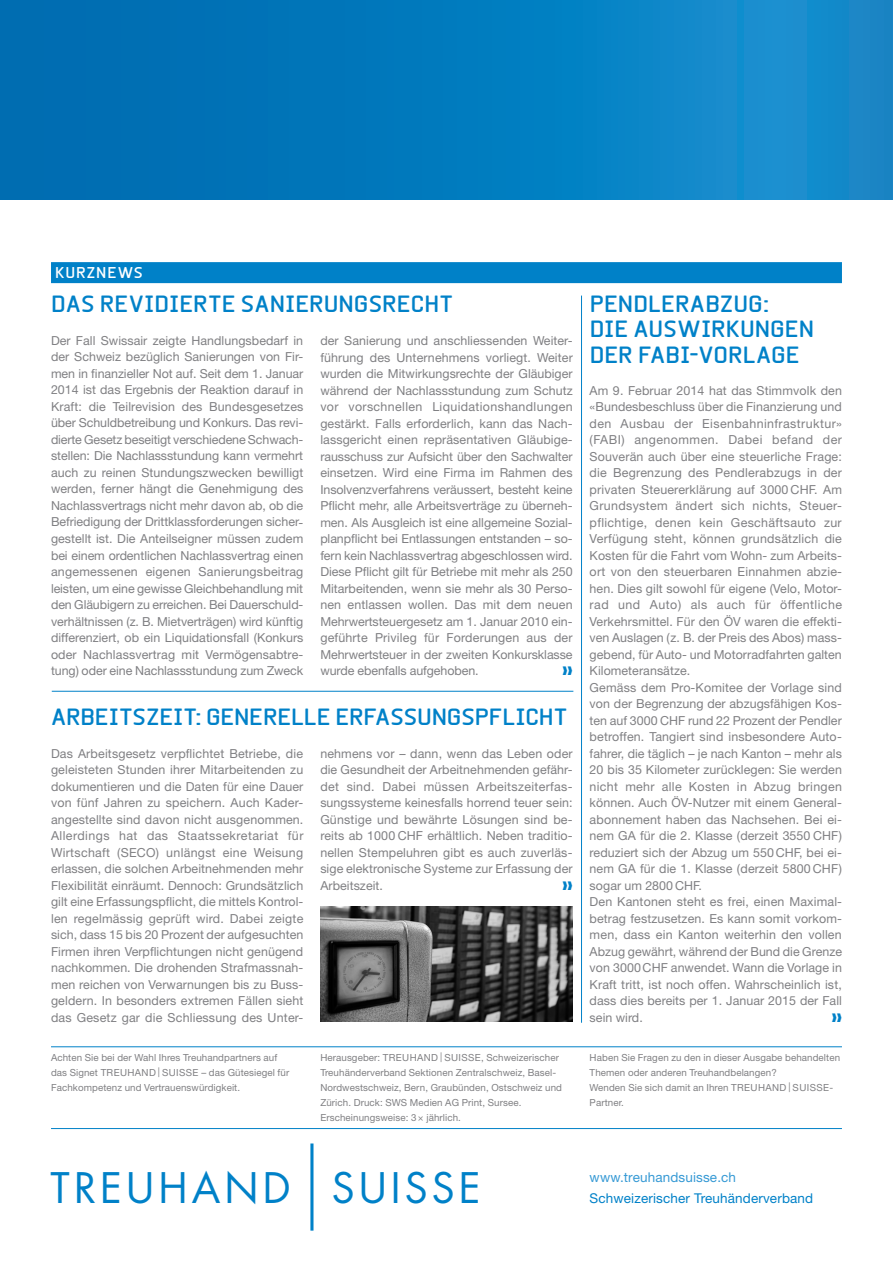
<style>
.page{position:relative;width:893px;height:1263px;background:#fff}
.page>*{position:absolute;margin:0;border:0;box-sizing:border-box;transform-origin:0 0}
.t1{font:40.95px "Futura";letter-spacing:.1em;color:#0081c8}
.t2{font:700 22.5px/25.5px "Beta Sans";color:#0081c8}
.t3{font:700 15px "Beta Sans";letter-spacing:.06em;color:#fff}
.t4{font:13.5px "Helvetica Neue LT Std";letter-spacing:.01em;color:#0081c8}
.t5{font:13.5px "Helvetica Neue LT Std";letter-spacing:.01em;color:#379ad5}
.t6{font:12.45px/16.5px "Helvetica Neue LT Std";letter-spacing:.005em;color:#808083;text-align:justify}
.t7{font:9.75px/15px "Helvetica Neue LT Std";letter-spacing:.01em;color:#808083}
</style>
<div class="page">
<div style="left:0;top:0;width:893px;height:200px;background:linear-gradient(to right,#0069af,#158fcf)"></div>
<hr style="left:892px;top:0;width:1px;height:200px;background:#1b84c4">
<hr style="left:310px;top:1143px;width:3px;height:87px;background:#0081c8">
<hr style="left:51px;top:1128px;width:791px;height:1px;background:#0081c8">
<hr style="left:51px;top:1046px;width:791px;height:1px;background:#0081c8">
<div style="left:51px;top:262px;width:791px;height:21px;background:#0081c8"></div>
<hr style="left:581px;top:296px;width:1px;height:727px;background:#0081c8">
<hr style="left:52px;top:691px;width:521px;height:1px;background:#0081c8">
<img style="left:320px;top:906px;width:253px;height:116px">
<p class="t3" style="left:55px;top:264px;width:89px">KURZNEWS</p>
<h2 class="t2" style="left:51px;top:291px;width:404px">DAS REVIDIERTE SANIERUNGSRECHT</h2>
<p class="t6" style="left:51px;top:332px;width:254px">Der Fall Swissair zeigte Handlungsbedarf in der Schweiz bezüglich Sanierungen von Fir&shy;men in finanzieller Not auf. Seit dem 1. Januar 2014 ist das Ergebnis der Reaktion darauf in Kraft: die Teilrevision des Bundesgesetzes über Schuldbetreibung und Konkurs. Das revi&shy;dierte Gesetz beseitigt verschiedene Schwach&shy;stellen: Die Nachlassstundung kann vermehrt auch zu reinen Stundungszwecken bewilligt werden, ferner hängt die Genehmigung des Nachlassvertrags nicht mehr davon ab, ob die Befriedigung der Drittklassforderungen sicher&shy;gestellt ist. Die Anteilseigner müssen zudem bei einem ordentlichen Nachlassvertrag einen angemessenen eigenen Sanierungsbeitrag leisten, um eine gewisse Gleichbehandlung mit den Gläubigern zu erreichen. Bei Dauerschuld&shy;verhältnissen (z. B. Mietverträgen) wird künftig differenziert, ob ein Liquidationsfall (Konkurs oder Nachlassvertrag mit Vermögensabtre&shy;tung) oder eine Nachlassstundung zum Zweck</p>
<h2 class="t2" style="left:51px;top:704px;width:518px">ARBEITSZEIT: GENERELLE ERFASSUNGSPFLICHT</h2>
<p class="t6" style="left:320px;top:332px;width:254px">der Sanierung und anschliessenden Weiter&shy;führung des Unternehmens vorliegt. Weiter wurden die Mitwirkungsrechte der Gläubiger während der Nachlassstundung zum Schutz vor vorschnellen Liquidationshandlungen gestärkt. Falls erforderlich, kann das Nach&shy;lassgericht einen repräsentativen Gläubige&shy;rausschuss zur Aufsicht über den Sachwalter einsetzen. Wird eine Firma im Rahmen des Insolvenzverfahrens veräussert, besteht keine Pflicht mehr, alle Arbeitsverträge zu überneh&shy;men. Als Ausgleich ist eine allgemeine Sozial&shy;planpflicht bei Entlassungen entstanden – so&shy;fern kein Nachlassvertrag abgeschlossen wird.<br>Diese Pflicht gilt für Betriebe mit mehr als 250<br>Mitarbeitenden, wenn sie mehr als 30 Perso&shy;nen entlassen wollen. Das mit dem neuen Mehrwertsteuergesetz am 1. Januar 2010 ein&shy;geführte Privileg für Forderungen aus der Mehrwertsteuer in der zweiten Konkursklasse wurde ebenfalls aufgehoben.</p>
<p class="t6" style="left:51px;top:745px;width:254px">Das Arbeitsgesetz verpflichtet Betriebe, die geleisteten Stunden ihrer Mitarbeitenden zu dokumentieren und die Daten für eine Dauer von fünf Jahren zu speichern. Auch Kader&shy;angestellte sind davon nicht ausgenommen.<br>Allerdings hat das Staatssekretariat für Wirtschaft (SECO) unlängst eine Weisung erlassen, die solchen Arbeitnehmenden mehr Flexibilität einräumt. Dennoch: Grundsätzlich gilt eine Erfassungspflicht, die mittels Kontrol&shy;len regelmässig geprüft wird. Dabei zeigte sich, dass 15 bis 20 Prozent der aufgesuchten Firmen ihren Verpflichtungen nicht genügend nachkommen. Die drohenden Strafmassnah&shy;men reichen von Verwarnungen bis zu Buss&shy;geldern. In besonders extremen Fällen sieht das Gesetz gar die Schliessung des Unter-</p>
<p class="t7" style="left:51px;top:1050px;width:240px">Achten Sie bei der Wahl Ihres Treuhandpartners auf das Signet TREUHAND | SUISSE – das Gütesiegel für<br>Fachkompetenz und Vertrauenswürdigkeit.</p>
<p class="t6" style="left:320px;top:745px;width:254px">nehmens vor – dann, wenn das Leben oder die Gesundheit der Arbeitnehmenden gefähr&shy;det sind. Dabei müssen Arbeitszeiterfas&shy;sungssysteme keinesfalls horrend teuer sein:<br>Günstige und bewährte Lösungen sind be&shy;reits ab 1000 CHF erhältlich. Neben traditio&shy;nellen Stempeluhren gibt es auch zuverläs&shy;sige elektronische Systeme zur Erfassung der Arbeitszeit.</p>
<p class="t7" style="left:320px;top:1050px;width:243px">Herausgeber: TREUHAND | SUISSE, Schweizerischer Treuhänderverband Sektionen Zentralschweiz, Basel-Nordwestschweiz, Bern, Graubünden, Ostschweiz und Zürich. Druck: SWS Medien AG Print, Sursee.<br>Erscheinungsweise: 3× jährlich.</p>
<h2 class="t2" style="left:590px;top:291px;width:226px">PENDLERABZUG:<br>DIE AUSWIRKUNGEN<br>DER FABI-VORLAGE</h2>
<p class="t6" style="left:590px;top:382px;width:254px;text-align:left">Am 9. Februar 2014 hat das Stimmvolk den «Bundesbeschluss über die Finanzierung und den Ausbau der Eisenbahninfrastruktur» (FABI) angenommen. Dabei befand der Souverän auch über eine steuerliche Frage: die Begrenzung des Pendlerabzugs in der privaten Steuererklärung auf 3000 CHF. Am Grundsystem ändert sich nichts, Steuer&shy;pflichtige, denen kein Geschäftsauto zur Verfügung steht, können grundsätzlich die Kosten für die Fahrt vom Wohn- zum Arbeits&shy;ort von den steuerbaren Einnahmen abzie&shy;hen. Dies gilt sowohl für eigene (Velo, Motor&shy;rad und Auto) als auch für öffentliche Verkehrsmittel. Für den ÖV waren die effekti&shy;ven Auslagen (z. B. der Preis des Abos) mass&shy;gebend, für Auto- und Motorradfahrten galten Kilometeransätze.<br>Gemäss dem Pro-Komitee der Vorlage sind von der Begrenzung der abzugsfähigen Kos&shy;ten auf 3000 CHF rund 22 Prozent der Pendler betroffen. Tangiert sind insbesondere Auto&shy;fahrer, die täglich – je nach Kanton – mehr als 20 bis 35 Kilometer zurücklegen: Sie werden nicht mehr alle Kosten in Abzug bringen können. Auch ÖV-Nutzer mit einem General&shy;abonnement haben das Nachsehen. Bei ei&shy;nem GA für die 2. Klasse (derzeit 3550 CHF) reduziert sich der Abzug um 550CHF, bei ei&shy;nem GA für die 1. Klasse (derzeit 5800 CHF) sogar um 2800 CHF.<br>Den Kantonen steht es frei, einen Maximal&shy;betrag festzusetzen. Es kann somit vorkom&shy;men, dass ein Kanton weiterhin den vollen Abzug gewährt, während der Bund die Grenze von 3000CHF anwendet. Wann die Vorlage in Kraft tritt, ist noch offen. Wahrscheinlich ist, dass dies bereits per 1. Januar 2015 der Fall sein wird.</p>
<p class="t7" style="left:590px;top:1050px;width:252px">Haben Sie Fragen zu den in dieser Ausgabe behandelten Themen oder anderen Treuhandbelangen?<br>Wenden Sie sich damit an Ihren TREUHAND | SUISSE-Partner.</p>
<h1 class="t1" style="left:51px;top:1162px;width:432px">TREUHAND SUISSE</h1>
<p class="t5" style="left:590px;top:1169px;width:148px">www.treuhandsuisse.ch</p>
<p class="t4" style="left:590px;top:1190px;width:225px">Schweizerischer Treuhänderverband</p>
</div>
